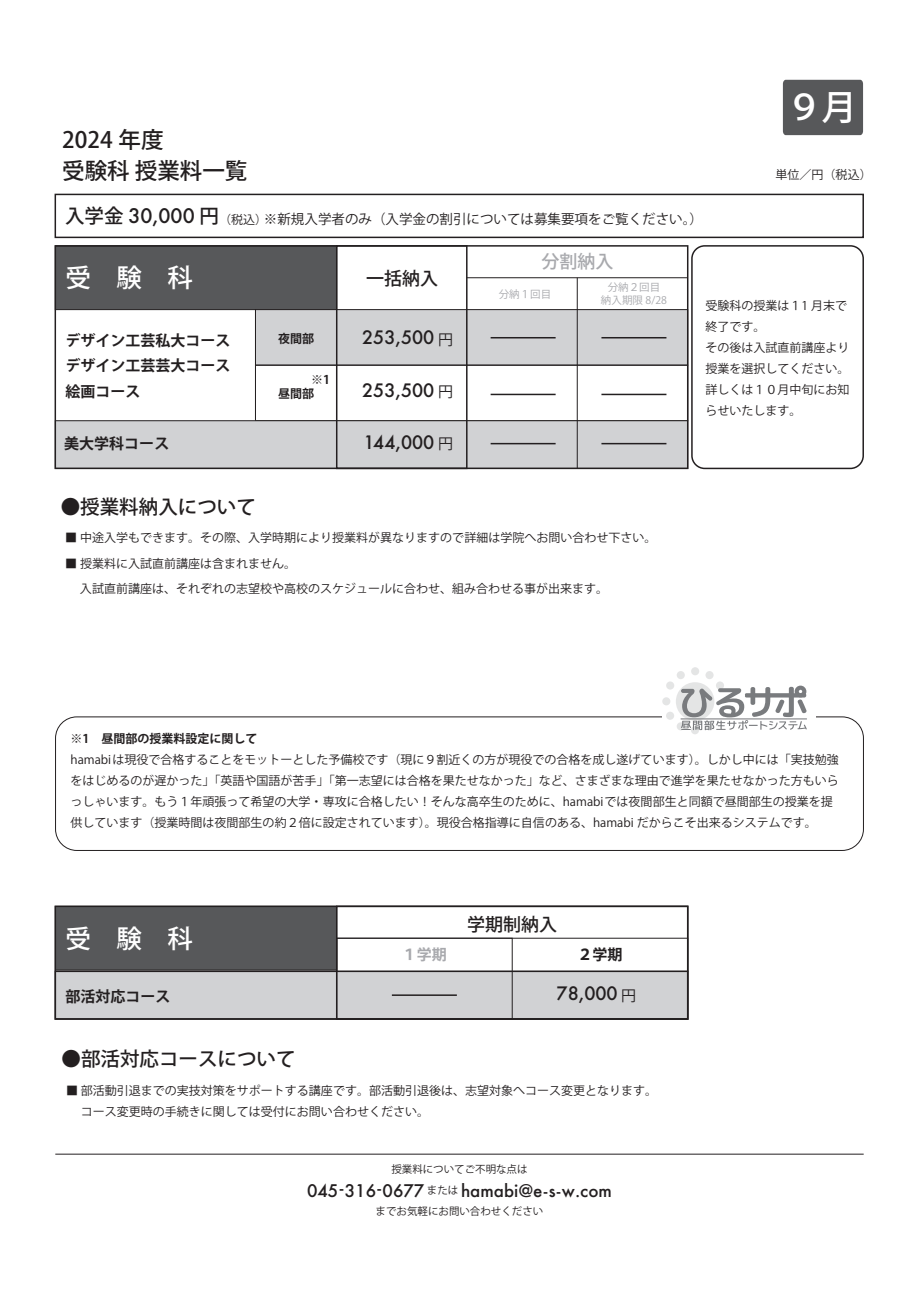
<style>
.page{position:relative;width:919px;height:1289px;background:#fff}
.page>*{position:absolute;margin:0;border:0;box-sizing:border-box;transform-origin:0 0}
.t1{font:500 34.95px "Koz Go Pr 6 N";color:#fff}
.t2{font:500 25.5px "Koz Go Pr 6 N";color:#fff}
.t3{font:500 22.5px/31.5px "Koz Go Pr 6 N";color:#231f20}
.t4{font:500 19.5px "Koz Go Pr 6 N";color:#231f20}
.t5{font:500 18px "Futura";color:#231f20}
.t6{font:500 18px "Koz Go Pr 6 N";color:#231f20}
.t7{font:500 18px "Koz Go Pr 6 N";color:#a8a9ad}
.t8{font:500 16.95px "Futura";color:#231f20}
.t9{font:700 15px/25.5px "Koz Go Pr 6 N";color:#231f20;text-align:justify}
.t10{font:700 15px "Koz Go Pr 6 N";color:#a8a9ad}
.t11{font:13.5px "Koz Go Pr 6 N";color:#231f20}
.t12{font:12px/21px "Koz Go Pr 6 N";color:#231f20}
.t13{font:700 12px "Koz Go Pr 6 N";color:#231f20}
.t14{font:10.5px "Koz Go Pr 6 N";color:#231f20}
.t15{font:10.5px/13.5px "Koz Go Pr 6 N";color:#a8a9ad;text-align:center}
.s1{font-weight:500;font-size:19.5px}
.s2{font-family:"Futura";font-weight:500;font-size:19.5px}
.s3{font-size:12px}
.s4{font-family:"Koz Go Pr 6 N";font-weight:400;font-size:15px}
.s5{font-weight:500}
.s6{font-family:"Koz Go Pr 6 N";font-weight:400;font-size:10.5px}
</style>
<div class="page">
<div style="left:782px;top:80px;width:81px;height:55px;background:#57585a"></div>
<div style="left:55px;top:245px;width:282px;height:65px;background:#57585a;border:1px solid #231f20"></div>
<div style="left:255px;top:309px;width:433px;height:56px;background:#d1d2d4;border:1px solid #231f20"></div>
<div style="left:255px;top:365px;width:433px;height:56px;border:1px solid #231f20"></div>
<div style="left:55px;top:420px;width:633px;height:49px;background:#d1d2d4;border:1px solid #231f20"></div>
<div style="left:55px;top:194px;width:808px;height:44px;background:#fff;border:2px solid #231f20"></div>
<div style="left:55px;top:970px;width:633px;height:49px;background:#d1d2d4;border:2px solid #231f20"></div>
<hr style="left:577px;top:278px;width:1px;height:190px;background:#231f20">
<hr style="left:255px;top:309px;width:1px;height:111px;background:#231f20">
<div style="left:55px;top:906px;width:282px;height:64px;background:#57585a;border:1px solid #231f20"></div>
<div style="left:336px;top:245px;width:131px;height:224px;border:2px solid #231f20"></div>
<hr style="left:467px;top:277px;width:220px;height:1px;background:#231f20">
<div style="left:55px;top:245px;width:633px;height:224px;border:2px solid #231f20"></div>
<div style="left:55px;top:905px;width:633px;height:114px;border:2px solid #231f20"></div>
<div style="left:691px;top:245px;width:172px;height:224px;border:2px solid #231f20;border-radius:13px"></div>
<div style="left:336px;top:905px;width:352px;height:114px;border:2px solid #231f20"></div>
<div style="left:336px;top:937px;width:176px;height:82px;border:1px solid #231f20"></div>
<div style="left:55px;top:716px;width:808px;height:134px;border:1px solid #231f20;border-radius:21px"></div>
<div style="left:661px;top:710px;width:154px;height:16px;background:#fff"></div>
<svg style="left:675px;top:682px;width:39px;height:38px"></svg>
<div style="left:691px;top:667px;width:8px;height:8px;background:#e4e5e5;border-radius:50%"></div>
<div style="left:676px;top:671px;width:8px;height:8px;background:#e4e5e5;border-radius:50%"></div>
<div style="left:666px;top:681px;width:8px;height:8px;background:#e4e5e5;border-radius:50%"></div>
<svg style="left:715px;top:681px;width:9px;height:8px"></svg>
<div style="left:662px;top:697px;width:8px;height:8px;background:#e4e5e5;border-radius:50%"></div>
<div style="left:666px;top:711px;width:8px;height:8px;background:#e4e5e5;border-radius:50%"></div>
<div style="left:676px;top:722px;width:8px;height:8px;background:#e4e5e5;border-radius:50%"></div>
<div style="left:691px;top:726px;width:8px;height:8px;background:#e4e5e5;border-radius:50%"></div>
<div style="left:705px;top:671px;width:8px;height:8px;background:#e4e5e5;border-radius:50%"></div>
<hr style="left:680px;top:718px;width:127px;height:1px;background:#797b7e">
<svg style="left:681px;top:685px;width:125px;height:45px"></svg>
<hr style="left:55px;top:1153px;width:808px;height:1px;background:#231f20">
<hr style="left:490px;top:394px;width:65px;height:1px;background:#231f20">
<hr style="left:601px;top:394px;width:65px;height:1px;background:#231f20">
<hr style="left:490px;top:337px;width:65px;height:1px;background:#231f20">
<hr style="left:601px;top:337px;width:65px;height:1px;background:#231f20">
<hr style="left:490px;top:443px;width:65px;height:1px;background:#231f20">
<hr style="left:392px;top:994px;width:65px;height:1px;background:#231f20">
<hr style="left:601px;top:443px;width:65px;height:1px;background:#231f20">
<h3 class="t3" style="left:62px;top:124px;width:187px">2024 年度<br>受験科 授業料一覧</h3>
<p class="t11" style="left:65px;top:211px;width:639px"><span class="s1">入学金</span> <span class="s2">30,000</span> <span class="s1">円</span><span class="s3">（税込）</span>※新規入学者のみ（入学金の割引については募集要項をご覧ください。）</p>
<h2 class="t2" style="left:65px;top:263px;width:129px">受　験　科</h2>
<p class="t9" style="left:65px;top:327px;width:166px">デザイン工芸私大コースデザイン工芸芸大コース絵画コース</p>
<p class="t9" style="left:64px;top:431px;width:106px">美大学科コース</p>
<p class="t13" style="left:278px;top:331px;width:37px">夜間部</p>
<p class="t13" style="left:311px;top:373px;width:20px">※1</p>
<p class="t13" style="left:278px;top:386px;width:37px">昼間部</p>
<h3 class="t6" style="left:366px;top:268px;width:73px">一括納入</h3>
<h3 class="t5" style="left:362px;top:325px;width:92px">253,500 <span class="s4">円</span></h3>
<h3 class="t5" style="left:362px;top:377px;width:92px">253,500 <span class="s4">円</span></h3>
<h3 class="t5" style="left:363px;top:430px;width:91px">144,000 <span class="s4">円</span></h3>
<h3 class="t7" style="left:541px;top:251px;width:73px">分割納入</h3>
<p class="t15" style="left:498px;top:288px;width:54px">分納１回目</p>
<p class="t15" style="left:601px;top:280px;width:67px">分納２回目<br>納入期限 8/28</p>
<h1 class="t1" style="left:786px;top:88px;width:72px">９月</h1>
<p class="t12" style="left:775px;top:164px;width:97px">単位／円（税込）</p>
<p class="t12" style="left:705px;top:295px;width:146px">受験科の授業は１1 月末で終了です。<br>その後は入試直前講座より授業を選択してください。詳しくは１０月中旬にお知らせいたします。</p>
<h3 class="t4" style="left:61px;top:495px;width:197px">●授業料納入について</h3>
<p class="t12" style="left:65px;top:527px;width:592px">■ 中途入学もできます。その際、入学時期により授業料が異なりますので詳細は学院へお問い合わせ下さい。</p>
<p class="t12" style="left:65px;top:550px;width:544px;line-height:25.5px">■ 授業料に入試直前講座は含まれません。<br><span class="s5">　</span> 入試直前講座は、それぞれの志望校や高校のスケジュールに合わせ、組み合わせる事が出来ます。</p>
<p class="t13" style="left:70px;top:732px;width:188px">※1　昼間部の授業料設定に関して</p>
<p class="t12" style="left:70px;top:749px;width:770px">hamabiは現役で合格することをモットーとした予備校です（現に９割近くの方が現役での合格を成し遂げています）。しかし中には「実技勉強をはじめるのが遅かった」「英語や国語が苦手」「第一志望には合格を果たせなかった」など、さまざまな理由で進学を果たせなかった方もいらっしゃいます。もう１年頑張って希望の大学・専攻に合格したい！そんな高卒生のために、hamabiでは夜間部生と同額で昼間部生の授業を提供しています（授業時間は夜間部生の約２倍に設定されています）。現役合格指導に自信のある、hamabi だからこそ出来るシステムです。</p>
<h2 class="t2" style="left:65px;top:923px;width:129px">受　験　科</h2>
<p class="t9" style="left:65px;top:984px;width:107px">部活対応コース</p>
<h3 class="t4" style="left:62px;top:1048px;width:235px">●部活対応コースについて</h3>
<h3 class="t6" style="left:467px;top:913px;width:91px">学期制納入</h3>
<p class="t10" style="left:402px;top:946px;width:46px">１学期</p>
<p class="t9" style="left:577px;top:942px;width:46px">２学期</p>
<h3 class="t5" style="left:556px;top:981px;width:81px">78,000 <span class="s4">円</span></h3>
<p class="t12" style="left:66px;top:1079px;width:592px">■ 部活動引退までの実技対策をサポートする講座です。部活動引退後は、志望対象へコース変更となります。　 コース変更時の手続きに関しては受付にお問い合わせください。</p>
<p class="t14" style="left:391px;top:1162px;width:138px">授業料についてご不明な点は</p>
<h3 class="t8" style="left:307px;top:1178px;width:306px">045-316-0677 <span class="s6">または</span> hamabi@e-s-w.com</h3>
<p class="t14" style="left:375px;top:1205px;width:169px">までお気軽にお問い合わせください</p>
</div>
